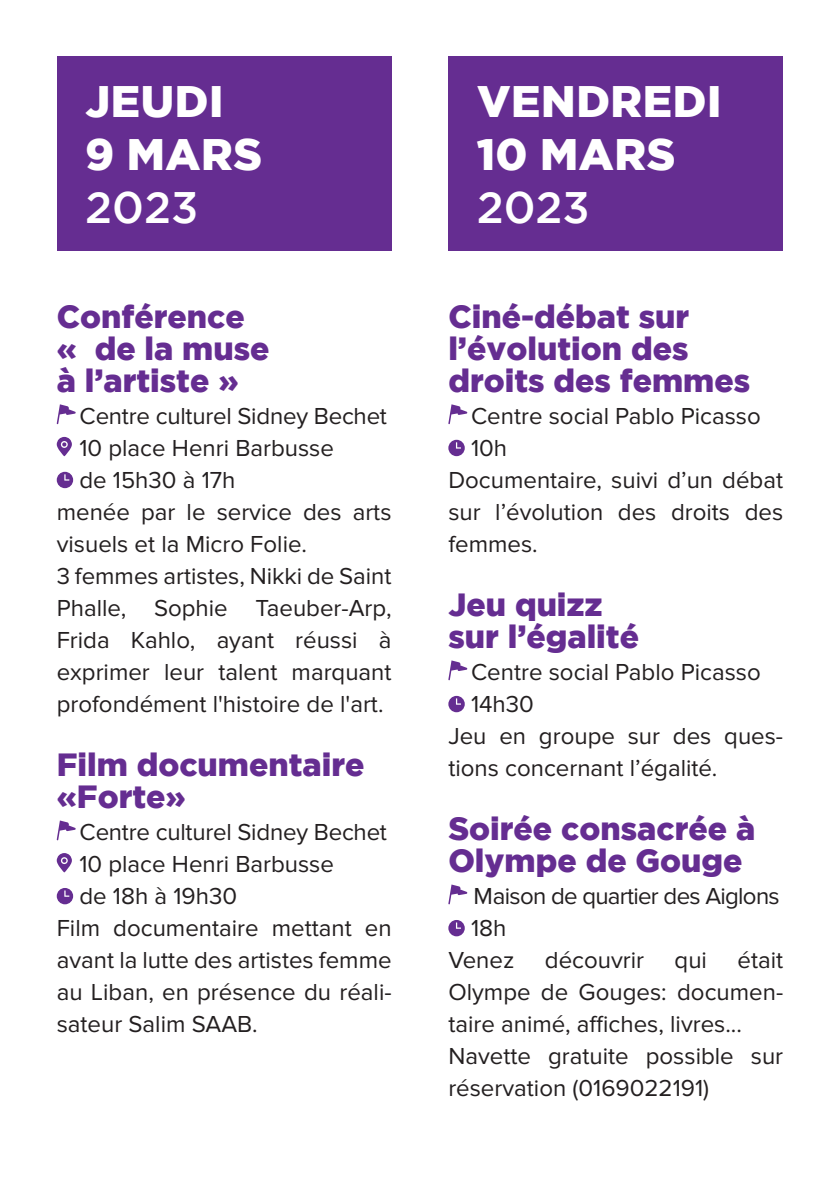
<style>
.page{position:relative;width:840px;height:1191px;background:#fff}
.page>*{position:absolute;margin:0;border:0;box-sizing:border-box;transform-origin:0 0}
.t1{font:900 44px/52.8px "Gotham";letter-spacing:.015em;color:#fff}
.t2{font:500 44px "Gotham";color:#fff}
.t3{font:900 32px/32px "Gotham";color:#652d91}
.t4{font:24px/32px "Proxima Nova";color:#231f20}
.t5{font:24px "Proxima Nova";letter-spacing:-.03em;color:#231f20}
</style>
<div class="page">
<div style="left:57px;top:57px;width:334px;height:194px;background:#652d91"></div>
<div style="left:448px;top:57px;width:334px;height:194px;background:#652d91"></div>
<svg style="left:57px;top:404px;width:19px;height:20px"></svg>
<svg style="left:57px;top:437px;width:15px;height:19px"></svg>
<svg style="left:57px;top:472px;width:16px;height:16px"></svg>
<svg style="left:57px;top:820px;width:19px;height:20px"></svg>
<svg style="left:57px;top:853px;width:15px;height:19px"></svg>
<svg style="left:57px;top:888px;width:16px;height:16px"></svg>
<svg style="left:448px;top:404px;width:19px;height:20px"></svg>
<svg style="left:448px;top:440px;width:16px;height:16px"></svg>
<svg style="left:448px;top:660px;width:19px;height:20px"></svg>
<svg style="left:448px;top:696px;width:16px;height:16px"></svg>
<svg style="left:448px;top:884px;width:19px;height:20px"></svg>
<svg style="left:448px;top:920px;width:16px;height:16px"></svg>
<h1 class="t1" style="left:85px;top:74px;width:178px">JEUDI<br>9 MARS</h1>
<h1 class="t2" style="left:85px;top:182px;width:114px">2023</h1>
<h2 class="t3" style="left:57px;top:300px;width:214px">Conférence « de la muse à l’artiste »</h2>
<p class="t4" style="left:79px;top:400px;width:309px">Centre culturel Sidney Bechet</p>
<p class="t4" style="left:79px;top:432px;width:256px">10 place Henri Barbusse</p>
<p class="t4" style="left:79px;top:464px;width:157px">de 15h30 à 17h</p>
<p class="t4" style="left:57px;top:496px;width:336px">menée par le service des arts</p>
<p class="t4" style="left:57px;top:528px;width:251px">visuels et la Micro Folie.</p>
<p class="t4" style="left:57px;top:560px;width:336px">3 femmes artistes, Nikki de Saint</p>
<p class="t4" style="left:57px;top:592px;width:336px">Phalle, Sophie Taeuber-Arp,</p>
<p class="t4" style="left:57px;top:624px;width:336px">Frida Kahlo, ayant réussi à</p>
<p class="t4" style="left:57px;top:656px;width:336px">exprimer leur talent marquant</p>
<p class="t4" style="left:57px;top:688px;width:328px">profondément l'histoire de l'art.</p>
<h2 class="t3" style="left:57px;top:748px;width:309px">Film documentaire «Forte»</h2>
<p class="t4" style="left:79px;top:816px;width:309px">Centre culturel Sidney Bechet</p>
<p class="t4" style="left:79px;top:848px;width:256px">10 place Henri Barbusse</p>
<p class="t4" style="left:79px;top:880px;width:159px">de 18h à 19h30</p>
<p class="t4" style="left:57px;top:912px;width:336px">Film documentaire mettant en</p>
<p class="t4" style="left:57px;top:944px;width:336px">avant la lutte des artistes femme</p>
<p class="t4" style="left:57px;top:976px;width:336px">au Liban, en présence du réali-</p>
<p class="t4" style="left:57px;top:1008px;width:202px">sateur Salim SAAB.</p>
<h1 class="t1" style="left:476px;top:74px;width:246px">VENDREDI<br>10 MARS</h1>
<h1 class="t2" style="left:476px;top:182px;width:114px">2023</h1>
<h2 class="t3" style="left:448px;top:300px;width:303px">Ciné-débat sur l’évolution des droits des femmes</h2>
<p class="t4" style="left:471px;top:400px;width:291px">Centre social Pablo Picasso</p>
<p class="t4" style="left:471px;top:432px;width:38px">10h</p>
<p class="t4" style="left:448px;top:464px;width:336px">Documentaire, suivi d’un débat</p>
<p class="t4" style="left:448px;top:496px;width:336px">sur l’évolution des droits des</p>
<p class="t4" style="left:448px;top:528px;width:91px">femmes.</p>
<h2 class="t3" style="left:448px;top:588px;width:192px">Jeu quizz sur l’égalité</h2>
<p class="t4" style="left:471px;top:656px;width:291px">Centre social Pablo Picasso</p>
<p class="t4" style="left:471px;top:688px;width:64px">14h30</p>
<p class="t4" style="left:448px;top:720px;width:336px">Jeu en groupe sur des ques-</p>
<p class="t4" style="left:448px;top:752px;width:270px">tions concernant l’égalité.</p>
<h2 class="t3" style="left:448px;top:812px;width:308px">Soirée consacrée à<br>Olympe de Gouge</h2>
<p class="t5" style="left:473px;top:882px;width:307px">Maison de quartier des Aiglons</p>
<p class="t4" style="left:471px;top:912px;width:37px">18h</p>
<p class="t4" style="left:448px;top:944px;width:67px">Venez</p>
<p class="t4" style="left:544px;top:944px;width:101px">découvrir</p>
<p class="t4" style="left:674px;top:944px;width:34px">qui</p>
<p class="t4" style="left:448px;top:944px;width:336px;text-indent:289px">était<br>Olympe de Gouges: documen&shy;taire animé, affiches, livres...<br>Navette gratuite possible sur réservation (0169022191)</p>
</div>
